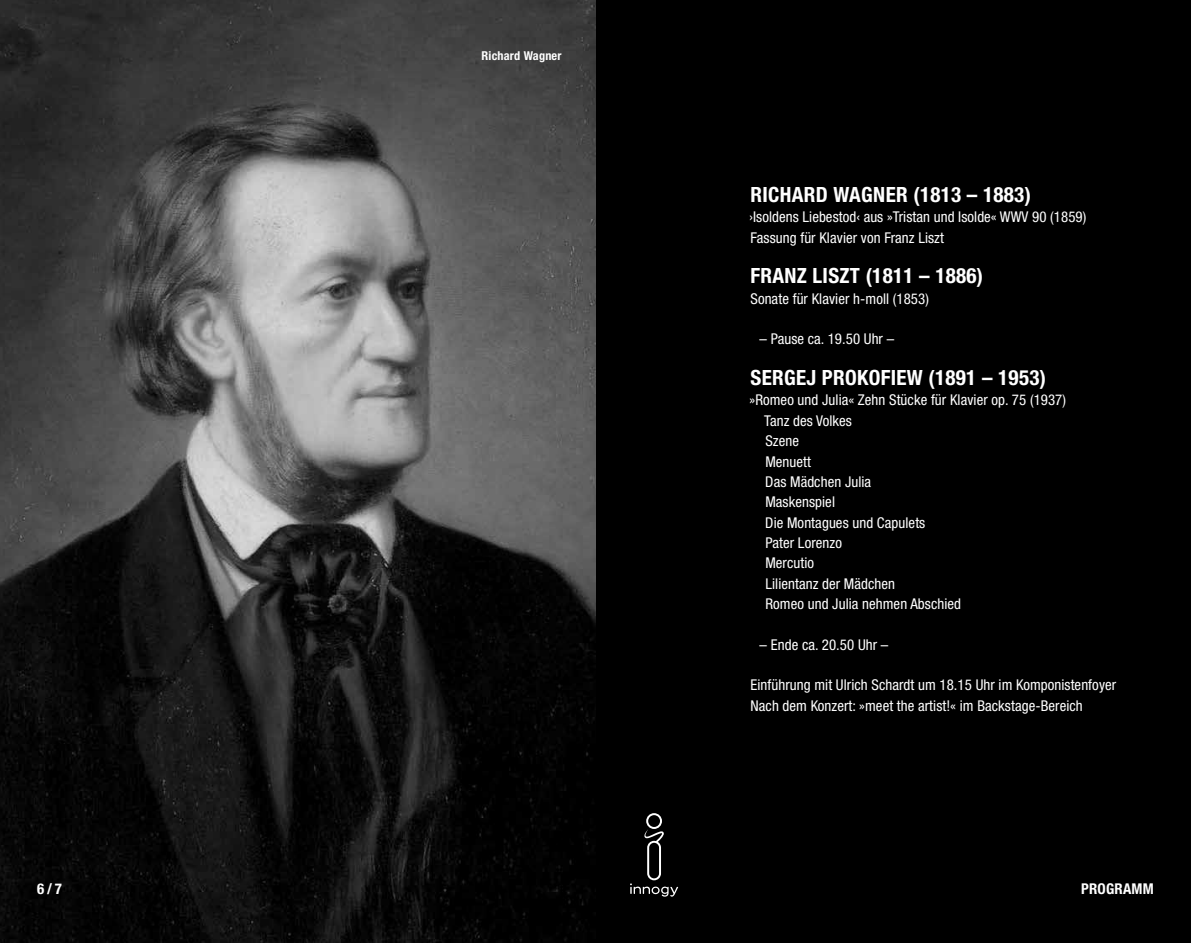
<style>
.page{position:relative;width:1191px;height:943px;background:#000}
.page>*{position:absolute;margin:0;border:0;box-sizing:border-box;transform-origin:0 0}
.t1{font:700 condensed 21px "Helvetica Neue";letter-spacing:.015em;color:#fff}
.t2{font:condensed 14.88px/20.3px "Helvetica Neue";letter-spacing:.005em;color:#fff}
.t3{font:700 condensed 14.88px "Helvetica Neue";letter-spacing:.015em;color:#fff}
.t4{font:700 condensed 12.25px "Helvetica Neue";letter-spacing:.015em;color:#fff}
</style>
<div class="page">
<img style="left:0;top:0;width:595px;height:943px">
<svg style="left:630px;top:813px;width:48px;height:83px"></svg>
<p class="t3" style="left:37px;top:879px;width:26px">6/ 7</p>
<p class="t4" style="left:481px;top:48px;width:81px">Richard Wagner</p>
<h1 class="t1" style="left:750px;top:182px;width:282px">RICHARD WAGNER (1813 – 1883)</h1>
<p class="t2" style="left:749px;top:207px;width:338px">›Isoldens Liebestod‹ aus »Tristan und Isolde« WWV 90 (1859)<br>Fassung für Klavier von Franz Liszt</p>
<h1 class="t1" style="left:750px;top:263px;width:234px">FRANZ LISZT (1811 – 1886)</h1>
<p class="t2" style="left:750px;top:288px;width:180px">Sonate für Klavier h-moll (1853)</p>
<p class="t2" style="left:759px;top:329px;width:136px">– Pause ca. 19.50 Uhr –</p>
<h1 class="t1" style="left:750px;top:365px;width:297px">SERGEJ PROKOFIEW (1891 – 1953)</h1>
<p class="t2" style="left:764px;top:390px;width:303px;text-indent:-15px">»Romeo und Julia« Zehn Stücke für Klavier op. 75 (1937)<br>Tanz des Volkes<br>Szene<br>Menuett<br>Das Mädchen Julia<br>Maskenspiel<br>Die Montagues und Capulets<br>Pater Lorenzo<br>Mercutio<br>Lilientanz der Mädchen<br>Romeo und Julia nehmen Abschied</p>
<p class="t2" style="left:759px;top:634px;width:130px">– Ende ca. 20.50 Uhr –</p>
<p class="t2" style="left:750px;top:674px;width:367px">Einführung mit Ulrich Schardt um 18.15 Uhr im Komponistenfoyer<br>Nach dem Konzert: »meet the artist!« im Backstage-Bereich</p>
<p class="t3" style="left:1081px;top:879px;width:74px">PROGRAMM</p>
</div>
